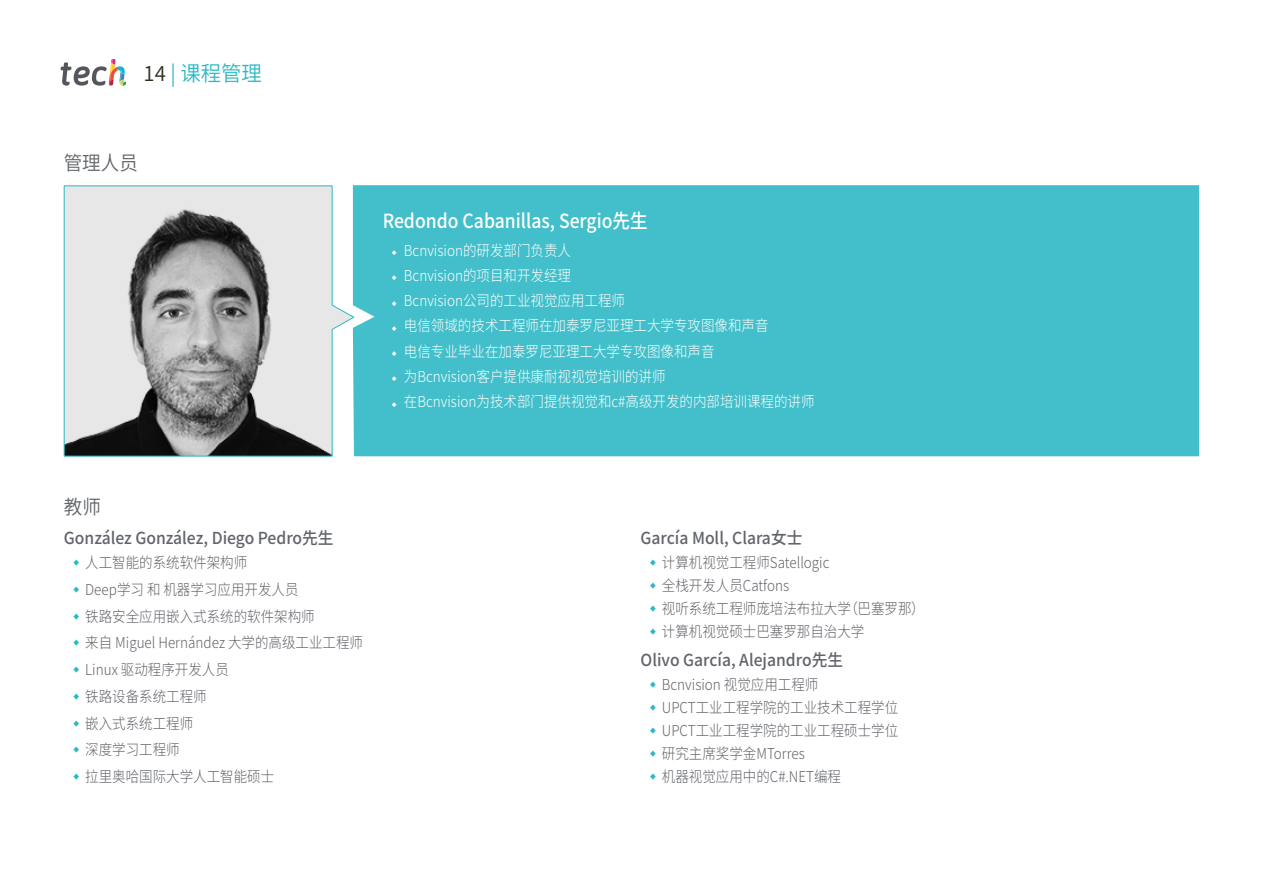
<style>
.page{position:relative;width:1263px;height:893px;background:#fff}
.page>*{position:absolute;margin:0;border:0;box-sizing:border-box;transform-origin:0 0}
.t1{font:21px "Source Han Sans CN";color:#2db8c5}
.t2{font:500 19.5px "Source Han Sans CN";color:#fff;scale:.9 1}
.t3{font:19.5px "Source Han Sans CN";color:#61646a;scale:.95 1}
.t4{font:500 16.5px "Source Han Sans CN";color:#61646a;scale:.95 1}
.t5{font:300 15px/26.7px "Source Han Sans CN";color:#61646a;scale:.9 1}
.t6{font:300 15px/25.2px "Source Han Sans CN";color:#fff;scale:.9 1}
.s1{color:#312e20}
</style>
<div class="page">
<svg style="left:61px;top:59px;width:65px;height:27px"></svg>
<svg style="left:64px;top:185px;width:289px;height:271px"></svg>
<div style="left:353px;top:185px;width:846px;height:271px;background:#42bfca"></div>
<svg style="left:392px;top:250px;width:5px;height:5px"></svg>
<svg style="left:392px;top:275px;width:5px;height:5px"></svg>
<svg style="left:392px;top:301px;width:5px;height:5px"></svg>
<svg style="left:392px;top:326px;width:5px;height:5px"></svg>
<svg style="left:392px;top:351px;width:5px;height:5px"></svg>
<svg style="left:392px;top:376px;width:5px;height:5px"></svg>
<svg style="left:392px;top:402px;width:5px;height:5px"></svg>
<h1 class="t1" style="left:144px;top:61px;width:120px"><span class="s1">14</span> | 课程管理</h1>
<h2 class="t3" style="left:64px;top:152px;width:80px">管理人员</h2>
<h2 class="t2" style="left:383px;top:209px;width:296px">Redondo Cabanillas, Sergio先生</h2>
<p class="t6" style="left:404px;top:238px;width:458px">Bcnvision的研发部门负责人<br>Bcnvision的项目和开发经理<br>Bcnvision公司的工业视觉应用工程师<br>电信领域的技术工程师在加泰罗尼亚理工大学专攻图像和声音<br>电信专业毕业在加泰罗尼亚理工大学专攻图像和声音<br>为Bcnvision客户提供康耐视视觉培训的讲师<br>在Bcnvision为技术部门提供视觉和c#高级开发的内部培训课程的讲师</p>
<h2 class="t3" style="left:64px;top:496px;width:41px">教师</h2>
<p class="t4" style="left:64px;top:528px;width:285px">González González, Diego Pedro先生</p>
<p class="t5" style="left:85px;top:550px;width:310px">人工智能的系统软件架构师<br>Deep学习 和 机器学习应用开发人员<br>铁路安全应用嵌入式系统的软件架构师<br>来自 Miguel Hernández 大学的高级工业工程师<br>Linux 驱动程序开发人员<br>铁路设备系统工程师<br>嵌入式系统工程师<br>深度学习工程师<br>拉里奥哈国际大学人工智能硕士</p>
<p class="t4" style="left:641px;top:528px;width:172px">García Moll, Clara女士</p>
<p class="t5" style="left:662px;top:551px;width:293px;line-height:23.1px">计算机视觉工程师Satellogic<br>全栈开发人员Catfons<br>视听系统工程师庞培法布拉大学（巴塞罗那）计算机视觉硕士巴塞罗那自治大学</p>
<p class="t4" style="left:641px;top:650px;width:215px">Olivo García, Alejandro先生</p>
<p class="t5" style="left:662px;top:673px;width:264px;line-height:23.1px">Bcnvision 视觉应用工程师<br>UPCT工业工程学院的工业技术工程学位<br>UPCT工业工程学院的工业工程硕士学位研究主席奖学金MTorres<br>机器视觉应用中的C#.NET编程</p>
</div>
